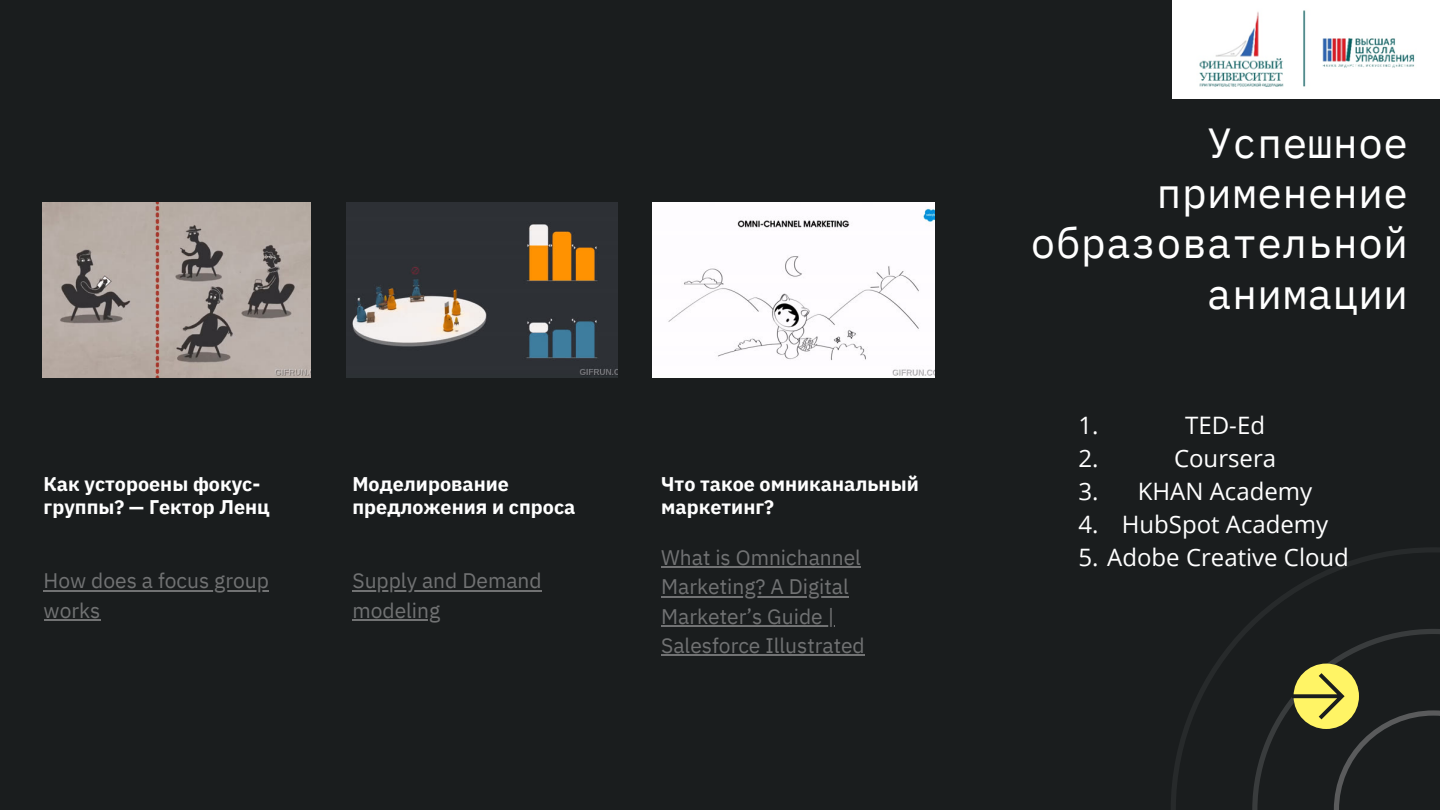
<style>
.page{position:relative;width:1440px;height:810px;background:#1a1d1e}
.page>*{position:absolute;margin:0;border:0;box-sizing:border-box;transform-origin:0 0}
.t1{font:42px/50.2px "IBM Plex Mono";color:#fff;text-align:right}
.t2{font:24px "Open Sans";color:#fff}
.t3{font:21px/29.2px "IBM Plex Sans";color:#717273}
.t4{font:700 19.7px/23.2px "IBM Plex Sans";color:#fff}
</style>
<div class="page">
<img style="left:653px;top:203px;width:282px;height:174px">
<img style="left:346px;top:203px;width:271px;height:174px">
<img style="left:42px;top:203px;width:269px;height:174px">
<hr style="left:44px;top:590px;width:225px;height:1px;background:#717273">
<hr style="left:44px;top:619px;width:56px;height:2px;background:#717273">
<hr style="left:352px;top:590px;width:190px;height:1px;background:#717273">
<hr style="left:352px;top:619px;width:88px;height:2px;background:#717273">
<hr style="left:661px;top:567px;width:200px;height:1px;background:#717273">
<hr style="left:661px;top:596px;width:188px;height:1px;background:#717273">
<hr style="left:661px;top:625px;width:173px;height:2px;background:#717273">
<hr style="left:661px;top:654px;width:204px;height:2px;background:#717273">
<svg style="left:1171px;top:548px;width:269px;height:262px"></svg>
<svg style="left:1252px;top:629px;width:188px;height:181px"></svg>
<img style="left:1173px;top:0;width:267px;height:98px">
<p class="t4" style="left:44px;top:472px;width:228px">Как устороены фокус&shy;группы? — Гектор Ленц</p>
<h3 class="t3" style="left:44px;top:566px;width:227px">How does a focus group works</h3>
<p class="t4" style="left:352px;top:472px;width:224px">Моделирование предложения и спроса</p>
<h3 class="t3" style="left:352px;top:566px;width:191px">Supply and Demand</h3>
<p class="t3" style="left:352px;top:595px;width:89px">modeling</p>
<p class="t4" style="left:661px;top:472px;width:259px">Что такое омниканальный маркетинг?</p>
<h1 class="t3" style="left:661px;top:543px;width:201px">What is Omnichannel</h1>
<p class="t3" style="left:661px;top:572px;width:189px">Marketing? A Digital</p>
<p class="t3" style="left:661px;top:601px;width:205px">Marketer’s Guide |<br>Salesforce Illustrated</p>
<h3 class="t1" style="left:1030px;top:117px;width:379px">Успешное применение образовательной анимации</h3>
<p class="t2" style="left:1079px;top:408px;width:22px">1.</p>
<p class="t2" style="left:1185px;top:408px;width:81px">TED-Ed</p>
<p class="t2" style="left:1079px;top:441px;width:22px">2.</p>
<p class="t2" style="left:1174px;top:441px;width:104px">Coursera</p>
<p class="t2" style="left:1079px;top:474px;width:235px">3. KHAN Academy</p>
<p class="t2" style="left:1079px;top:507px;width:251px">4. HubSpot Academy</p>
<p class="t2" style="left:1079px;top:540px;width:272px">5. Adobe Creative Cloud</p>
</div>
